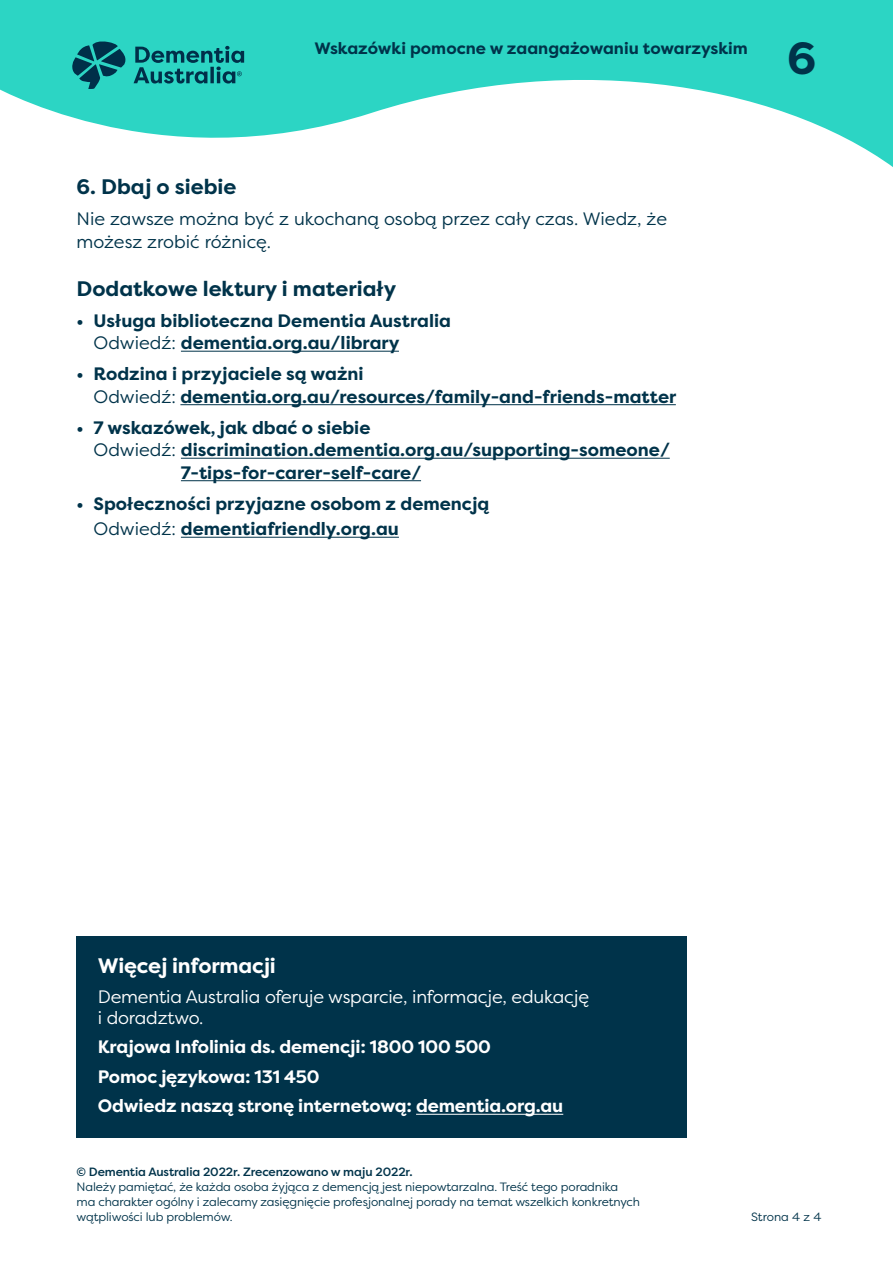
<style>
.page{position:relative;width:893px;height:1263px;background:#fff}
.page>*{position:absolute;margin:0;border:0;box-sizing:border-box;transform-origin:0 0}
.t1{font:700 45px "Filson Pro";color:#00334a}
.t2{font:700 21px "Filson Pro";color:#00334a}
.t3{font:700 21px "Filson Pro";letter-spacing:-.01em;color:#fff}
.t4{font:700 18px/22.5px "Filson Pro";color:#00334a}
.t5{font:700 18px "Filson Pro";letter-spacing:-.01em;color:#fff}
.t6{font:18px/22.5px "Filson Pro";color:#00334a}
.t7{font:18px/21px "Filson Pro";letter-spacing:-.01em;color:#fff}
.t8{font:700 16.5px "Filson Pro";color:#00334a}
.t9{font:12px/15px "Filson Pro";letter-spacing:-.01em;color:#00334a}
.t10{font:500 12px "Filson Pro";letter-spacing:-.01em;color:#00334a}
.s1{font-weight:400}
</style>
<div class="page">
<svg style="left:0;top:0;width:893px;height:167px;fill:#2cd5c4"></svg>
<svg style="left:72px;top:41px;width:172px;height:48px;background:#1d9d9a"></svg>
<div style="left:77px;top:936px;width:610px;height:64px;background:#00334a"></div>
<div style="left:77px;top:968px;width:610px;height:82px;background:#00334a"></div>
<div style="left:77px;top:1048px;width:610px;height:61px;background:#00334a"></div>
<div style="left:77px;top:1078px;width:610px;height:60px;background:#00334a"></div>
<hr style="left:416px;top:1114px;width:147px;height:1px;background:#fff">
<hr style="left:181px;top:351px;width:218px;height:1px;background:#00334a">
<hr style="left:180px;top:404px;width:496px;height:1px;background:#00334a">
<hr style="left:181px;top:458px;width:489px;height:1px;background:#00334a">
<hr style="left:181px;top:480px;width:240px;height:1px;background:#00334a">
<hr style="left:181px;top:537px;width:218px;height:1px;background:#00334a">
<p class="t8" style="left:315px;top:38px;width:435px">Wskazówki pomocne w zaangażowaniu towarzyskim</p>
<h1 class="t1" style="left:787px;top:30px;width:31px">6</h1>
<p class="t2" style="left:77px;top:174px;width:161px">6. Dbaj o siebie</p>
<p class="t6" style="left:77px;top:207px;width:592px">Nie zawsze można być z ukochaną osobą przez cały czas. Wiedz, że możesz zrobić różnicę.</p>
<p class="t2" style="left:77px;top:275px;width:321px">Dodatkowe lektury i materiały</p>
<p class="t4" style="left:94px;top:310px;width:359px;text-indent:-17px">• Usługa biblioteczna Dementia Australia<br><span class="s1">Odwiedź:</span> dementia.org.au/library</p>
<p class="t4" style="left:94px;top:363px;width:584px;text-indent:-17px">• Rodzina i przyjaciele są ważni<br><span class="s1">Odwiedź:</span> dementia.org.au/resources/family-and-friends-matter</p>
<p class="t4" style="left:77px;top:417px;width:295px">• 7 wskazówek, jak dbać o siebie</p>
<p class="t4" style="left:94px;top:439px;width:578px"><span class="s1">Odwiedź:</span> discrimination.dementia.org.au/supporting-someone/</p>
<p class="t4" style="left:181px;top:462px;width:242px">7-tips-for-carer-self-care/</p>
<p class="t4" style="left:94px;top:491px;width:397px;line-height:25.5px;text-indent:-17px">• Społeczności przyjazne osobom z demencją<br><span class="s1">Odwiedź:</span> dementiafriendly.org.au</p>
<p class="t3" style="left:98px;top:953px;width:180px">Więcej informacji</p>
<p class="t7" style="left:98px;top:986px;width:493px">Dementia Australia oferuje wsparcie, informacje, edukację i doradztwo.</p>
<p class="t5" style="left:98px;top:1036px;width:395px">Krajowa Infolinia ds. demencji: 1800 100 500</p>
<p class="t5" style="left:98px;top:1065px;width:223px">Pomoc językowa: 131 450</p>
<p class="t5" style="left:98px;top:1095px;width:467px">Odwiedz naszą stronę internetową: dementia.org.au</p>
<p class="t10" style="left:77px;top:1164px;width:338px">© Dementia Australia 2022r. Zrecenzowano w maju 2022r.</p>
<p class="t9" style="left:77px;top:1179px;width:565px">Należy pamiętać, że każda osoba żyjąca z demencją jest niepowtarzalna. Treść tego poradnika ma charakter ogólny i zalecamy zasięgnięcie profesjonalnej porady na temat wszelkich konkretnych wątpliwości lub problemów.</p>
<p class="t9" style="left:751px;top:1209px;width:72px">Strona 4 z 4</p>
</div>
